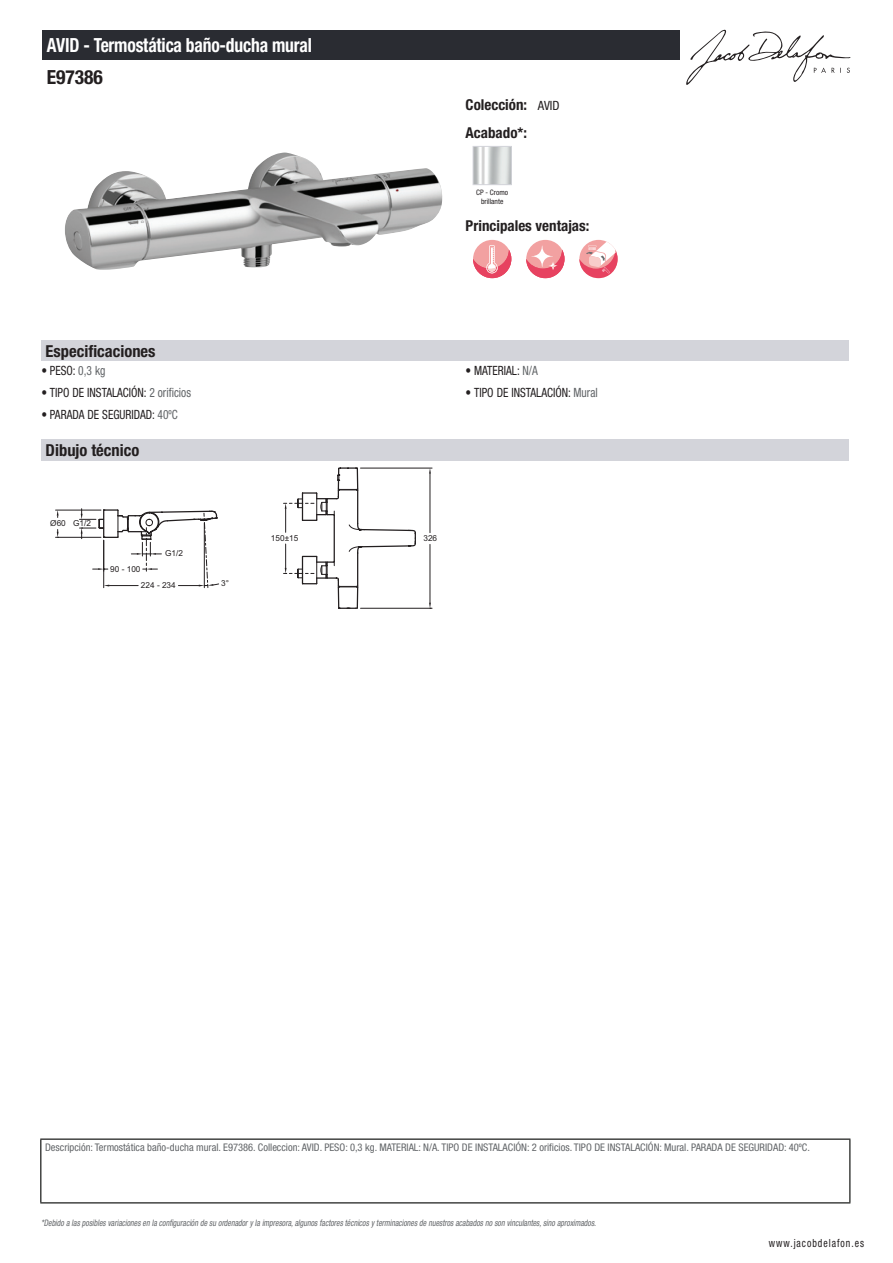
<style>
.page{position:relative;width:893px;height:1263px;background:#fff}
.page>*{position:absolute;margin:0;border:0;box-sizing:border-box;transform-origin:0 0}
.t1{font:700 condensed 19.5px "Helvetica Neue LT Std";letter-spacing:-.01em;color:#fff;scale:.9 1}
.t2{font:700 condensed 19.5px "Helvetica Neue LT Std";color:#231f20}
.t3{font:700 condensed 16.5px "Helvetica Neue LT Std";color:#231f20}
.t4{font:700 condensed 15px/27.8px "Helvetica Neue LT Std";color:#231f20}
.t5{font:condensed 12.75px "Helvetica Neue LT Std";color:#231f20;scale:.9 1}
.t6{font:condensed 11.25px "Helvetica Neue LT Std";letter-spacing:.1em;color:#231f20;scale:.87 1}
.t7{font:condensed 10.5px "Helvetica Neue LT Std";color:#626568}
.t8{font:italic condensed 9px "Helvetica Neue LT Std";color:#626568;scale:.87 1}
.t9{font:8.25px "Arial";color:#231f20}
.t10{font:condensed 7.5px/9px "Helvetica Neue LT Std";color:#231f20;text-align:center}
.s1{font-weight:400;font-size:12.75px}
.s2{color:#626568}
</style>
<div class="page">
<svg style="left:686px;top:30px;width:164px;height:55px"></svg>
<img style="left:65px;top:152px;width:378px;height:118px">
<img style="left:475px;top:148px;width:35px;height:35px">
<div style="left:473px;top:146px;width:39px;height:39px;border:1px solid #d3d4da"></div>
<div style="left:473px;top:240px;width:38px;height:38px;background:#f2a1a1;border-radius:50%"></div>
<svg style="left:473px;top:245px;width:38px;height:33px"></svg>
<div style="left:526px;top:240px;width:38px;height:38px;background:#f2a1a1;border-radius:50%"></div>
<svg style="left:526px;top:246px;width:38px;height:32px"></svg>
<div style="left:579px;top:240px;width:39px;height:38px;background:#f2a1a1;border-radius:50%"></div>
<svg style="left:579px;top:242px;width:39px;height:36px"></svg>
<div style="left:41px;top:340px;width:808px;height:21px;background:#d3d4da"></div>
<div style="left:41px;top:440px;width:808px;height:21px;background:#d3d4da"></div>
<hr style="left:360px;top:468px;width:72px;height:1px;background:#231f20">
<hr style="left:361px;top:608px;width:71px;height:1px;background:#231f20">
<hr style="left:430px;top:474px;width:1px;height:59px;background:#231f20">
<hr style="left:430px;top:544px;width:1px;height:59px;background:#231f20">
<svg style="left:429px;top:468px;width:2px;height:6px"></svg>
<svg style="left:429px;top:603px;width:2px;height:6px"></svg>
<hr style="left:56px;top:510px;width:45px;height:1px;background:#231f20">
<hr style="left:56px;top:537px;width:45px;height:1px;background:#231f20">
<svg style="left:57px;top:510px;width:2px;height:7px"></svg>
<svg style="left:57px;top:529px;width:2px;height:9px"></svg>
<svg style="left:80px;top:467px;width:337px;height:142px"></svg>
<div style="left:43px;top:30px;width:637px;height:30px;background:#2a2c32"></div>
<hr style="left:40px;top:1138px;width:810px;height:2px;background:#040503">
<hr style="left:40px;top:1140px;width:1px;height:62px;background:#040503">
<hr style="left:849px;top:1140px;width:1px;height:62px;background:#040503">
<hr style="left:40px;top:1202px;width:810px;height:1px;background:#040503">
<h1 class="t1" style="left:47px;top:33px;width:296px">AVID - Termostática baño-ducha mural</h1>
<h1 class="t2" style="left:47px;top:65px;width:58px">E97386</h1>
<h3 class="t4" style="left:466px;top:90px;width:95px">Colección: <span class="s1">AVID<br></span>Acabado*:</h3>
<p class="t10" style="left:476px;top:187px;width:33px">CP - Cromo brillante</p>
<h3 class="t4" style="left:466px;top:212px;width:125px">Principales ventajas:</h3>
<h2 class="t3" style="left:46px;top:341px;width:111px">Especificaciones</h2>
<p class="t5" style="left:41px;top:363px;width:73px">• PESO: <span class="s2">0,3 kg</span></p>
<p class="t5" style="left:466px;top:363px;width:82px">• MATERIAL: <span class="s2">N/A</span></p>
<p class="t5" style="left:41px;top:385px;width:168px">• TIPO DE INSTALACIÓN: <span class="s2">2 orificios</span></p>
<p class="t5" style="left:466px;top:385px;width:148px">• TIPO DE INSTALACIÓN: <span class="s2">Mural</span></p>
<p class="t5" style="left:41px;top:407px;width:153px">• PARADA DE SEGURIDAD: <span class="s2">40ºC</span></p>
<h2 class="t3" style="left:46px;top:440px;width:95px">Dibujo técnico</h2>
<p class="t9" style="left:50px;top:518px;width:17px">Ø60</p>
<p class="t9" style="left:73px;top:518px;width:19px">G1/2</p>
<p class="t9" style="left:110px;top:563px;width:32px">90 - 100</p>
<p class="t9" style="left:165px;top:548px;width:19px">G1/2</p>
<p class="t9" style="left:141px;top:580px;width:36px">224 - 234</p>
<p class="t9" style="left:221px;top:577px;width:9px">3°</p>
<p class="t9" style="left:271px;top:532px;width:29px">150±15</p>
<p class="t9" style="left:423px;top:533px;width:15px">326</p>
<p class="t7" style="left:45px;top:1141px;width:766px">Descripción: Termostática baño-ducha mural. E97386. Colleccion: AVID. PESO: 0,3 kg. MATERIAL: N/A. TIPO DE INSTALACIÓN: 2 orificios. TIPO DE INSTALACIÓN: Mural. PARADA DE SEGURIDAD: 40ºC.</p>
<p class="t8" style="left:41px;top:1217px;width:641px">*Debido a lasposiblesvariacionesen la configuración de su ordenadoryla impresora,algunosfactorestécnicosyterminacionesde nuestrosacabadosno son vinculantes,sino aproximados.</p>
<p class="t6" style="left:769px;top:1237px;width:111px">www.jacobdelafon.es</p>
</div>
